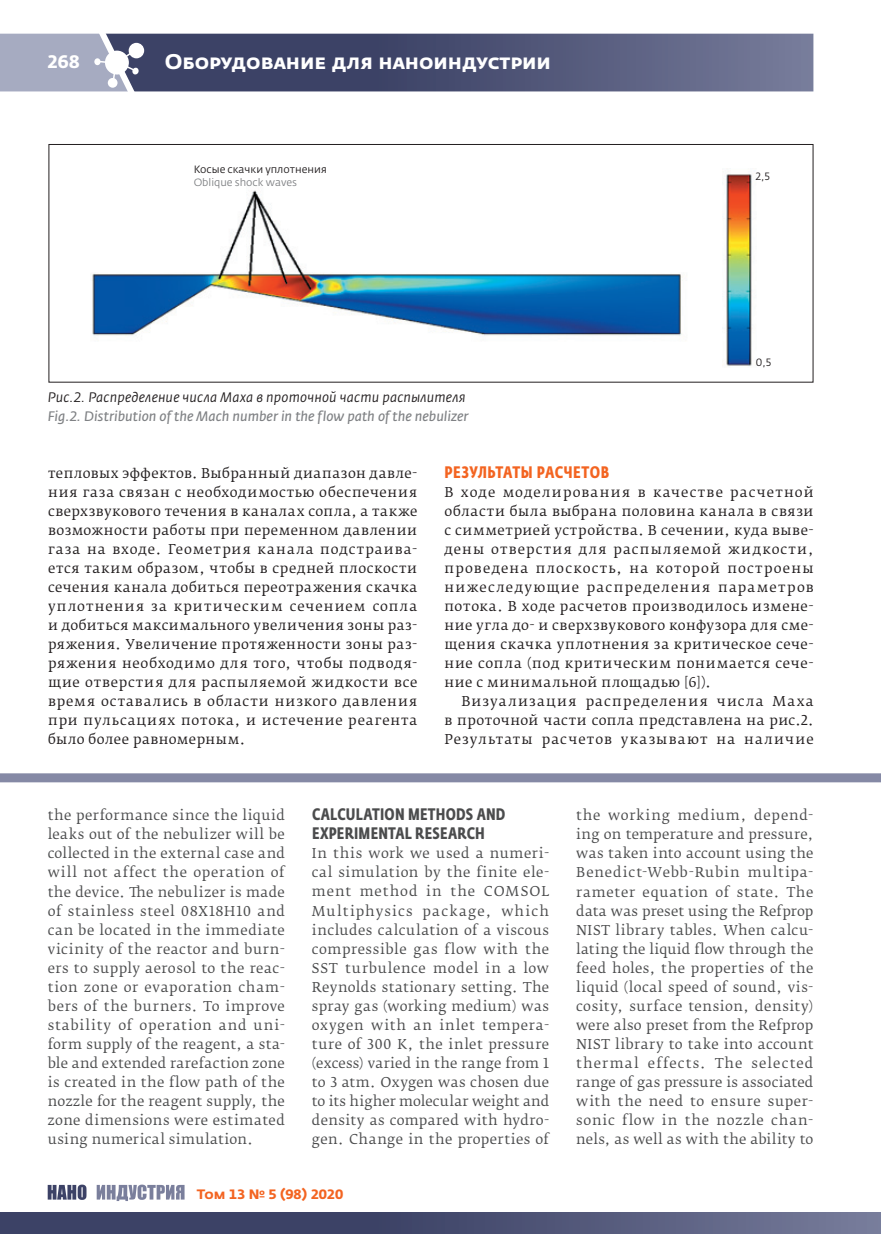
<style>
.page{position:relative;width:881px;height:1234px;background:#fff}
.page>*{position:absolute;margin:0;border:0;box-sizing:border-box;transform-origin:0 0}
.t1{font:700 21px "Fedra Sans Alt Pro";color:#fff}
.t2{font:700 18px "Fedra Sans Alt Pro";color:#fff}
.t3{font:700 16.5px/19px "Fedra Sans Cond Pro";letter-spacing:.015em;color:#4b4c4d}
.t4{font:700 16.5px "Fedra Sans Cond Pro";letter-spacing:.03em;color:#f36421}
.t5{font:italic 13.65px "Fedra Sans Pro";letter-spacing:.005em;color:#808285}
.t6{font:italic 13.65px "Fedra Sans Pro";letter-spacing:.015em;color:#231f20}
.t7{font:13.5px/19px "Fedra Serif B Pro";letter-spacing:.035em;color:#4b4c4d;text-align:justify}
.t8{font:13.5px/19px "Fedra Serif B Pro";letter-spacing:.055em;color:#231f20;text-align:justify}
.t9{font:700 13.5px "Fedra Sans Alt Pro";color:#f36421}
.t10{font:10.5px "Fedra Sans Alt Pro";color:#231f20}
.t11{font:10.5px "Fedra Sans Alt Pro";color:#808285}
</style>
<div class="page">
<svg style="left:0;top:33px;width:813px;height:59px;background:#616686"></svg>
<div style="left:0;top:1211px;width:880px;height:22px;background:linear-gradient(to right,#2d3459,#6c7191)"></div>
<div style="left:0;top:773px;width:880px;height:9px;background:#8589a5"></div>
<svg style="left:48px;top:1184px;width:38px;height:15px"></svg>
<svg style="left:97px;top:1184px;width:87px;height:16px"></svg>
<img style="left:92px;top:168px;width:663px;height:198px">
<div style="left:48px;top:144px;width:765px;height:238px;border:1px solid #231f20"></div>
<h2 class="t2" style="left:48px;top:50px;width:34px">268</h2>
<h1 class="t1" style="left:165px;top:48px;width:387px">Оборудование для наноиндустрии</h1>
<p class="t10" style="left:194px;top:163px;width:135px">Косые скачки уплотнения</p>
<p class="t11" style="left:194px;top:175px;width:105px">Oblique shock waves</p>
<p class="t6" style="left:48px;top:388px;width:419px">Рис.2. Распределение числа Маха в проточной части распылителя</p>
<p class="t5" style="left:48px;top:407px;width:422px">Fig.2. Distribution of the Mach number in the flow path of the nebulizer</p>
<p class="t10" style="left:755px;top:169px;width:15px">2,5</p>
<p class="t10" style="left:755px;top:355px;width:17px">0,5</p>
<p class="t8" style="left:48px;top:463px;width:371px">тепловых эффектов. Выбранный диапазон давле&shy;ния газа связан с необходимостью обеспечения сверхзвукового течения в каналах сопла, а также возможности работы при переменном давлении газа на входе. Геометрия канала подстраива&shy;ется таким образом, чтобы в средней плоскости сечения канала добиться переотражения скачка уплотнения за критическим сечением сопла и добиться максимального увеличения зоны раз&shy;ряжения. Увеличение протяженности зоны раз&shy;ряжения необходимо для того, чтобы подводя&shy;щие отверстия для распыляемой жидкости все время оставались в области низкого давления при пульсациях потока, и истечение реагента было более равномерным.</p>
<p class="t4" style="left:444px;top:461px;width:166px">Результаты расчетов</p>
<p class="t8" style="left:444px;top:482px;width:370px">В ходе моделирования в качестве расчетной области была выбрана половина канала в связи с симметрией устройства. В сечении, куда выве&shy;дены отверстия для распыляемой жидкости, проведена плоскость, на которой построены нижеследующие распределения параметров потока. В ходе расчетов производилось измене&shy;ние угла до- и сверхзвукового конфузора для сме&shy;щения скачка уплотнения за критическое сече&shy;ние сопла (под критическим понимается сече&shy;ние с минимальной площадью [6]).</p>
<p class="t8" style="left:444px;top:691px;width:370px;text-indent:17px">Визуализация распределения числа Маха в проточной части сопла представлена на рис.2.<br>Результаты расчетов указывают на наличие</p>
<p class="t7" style="left:48px;top:805px;width:239px">the performance since the liquid leaks out of the nebulizer will be collected in the external case and will not affect the operation of the device. The nebulizer is made of stainless steel 08X18H10 and can be located in the immediate vicinity of the reactor and burn&shy;ers to supply aerosol to the reac&shy;tion zone or evaporation cham&shy;bers of the burners. To improve stability of operation and uni&shy;form supply of the reagent, a sta&shy;ble and extended rarefaction zone is created in the flow path of the nozzle for the reagent supply, the zone dimensions were estimated using numerical simulation.</p>
<p class="t3" style="left:312px;top:805px;width:195px">CALCULATION METHODS AND<br>EXPERIMENTAL RESEARCH</p>
<p class="t7" style="left:312px;top:844px;width:239px">In this work we used a numeri&shy;cal simulation by the finite ele&shy;ment method in the COMSOL Multiphysics package, which includes calculation of a viscous compressible gas flow with the SST turbulence model in a low Reynolds stationary setting. The spray gas (working medium) was oxygen with an inlet tempera&shy;ture of 300 K, the inlet pressure (excess) varied in the range from 1 to 3 atm. Oxygen was chosen due to its higher molecular weight and density as compared with hydro&shy;gen. Change in the properties of</p>
<p class="t9" style="left:197px;top:1185px;width:148px">Том 13 № 5 (98) 2020</p>
<p class="t7" style="left:576px;top:805px;width:239px">the working medium, depend&shy;ing on temperature and pressure, was taken into account using the Benedict-Webb-Rubin multipa&shy;rameter equation of state. The data was preset using the Refprop NIST library tables. When calcu&shy;lating the liquid flow through the feed holes, the properties of the liquid (local speed of sound, vis&shy;cosity, surface tension, density) were also preset from the Refprop NIST library to take into account thermal effects. The selected range of gas pressure is associated with the need to ensure super&shy;sonic flow in the nozzle chan&shy;nels, as well as with the ability to</p>
</div>
